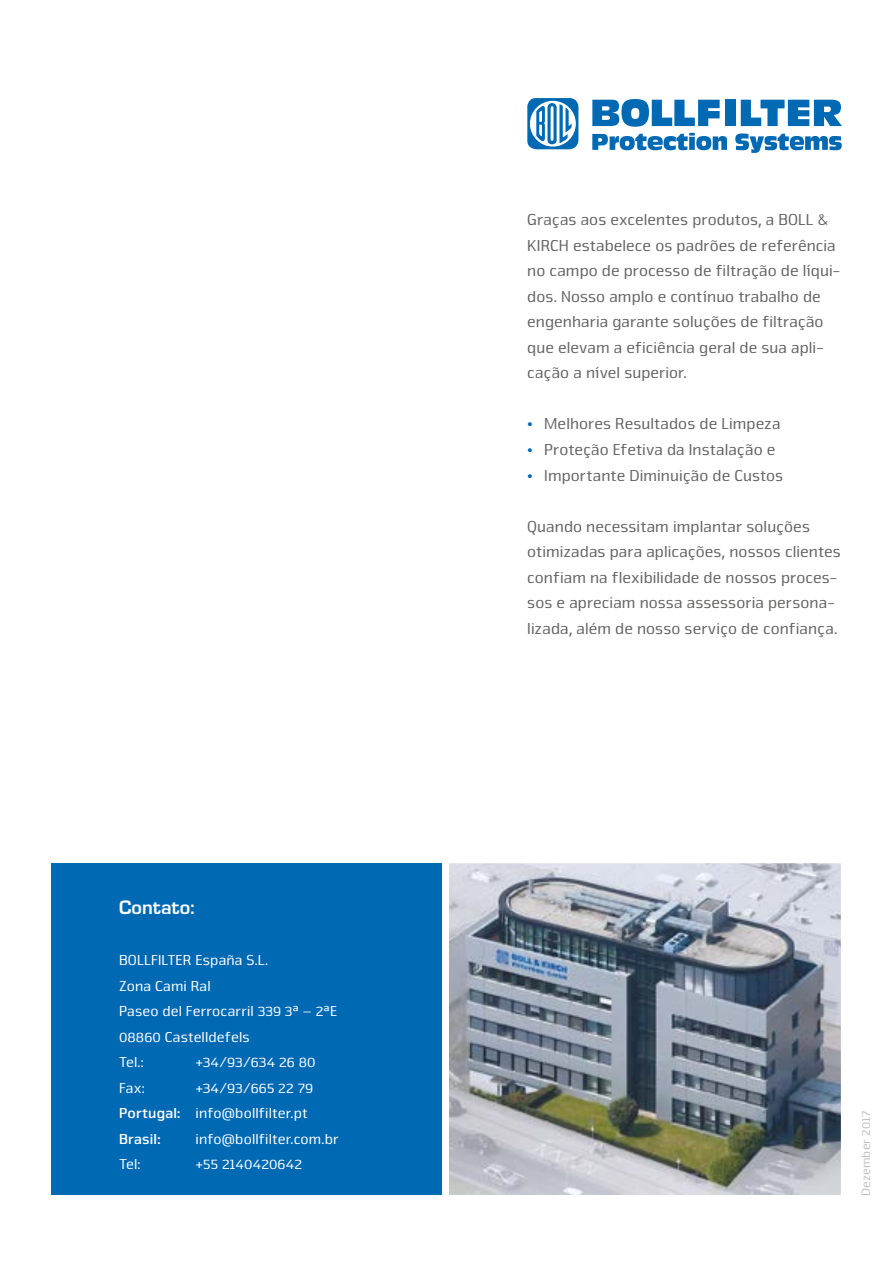
<style>
.page{position:relative;width:893px;height:1263px;background:#fff}
.page>*{position:absolute;margin:0;border:0;box-sizing:border-box;transform-origin:0 0}
.t1{font:600 18px "Eurostile LT Std";letter-spacing:.01em;color:#fff}
.t2{font:16.5px/25.5px "Nuri";letter-spacing:.005em;color:#636362}
.t3{font:15px/25.5px "Nuri";letter-spacing:.01em;color:#fff}
.t4{font:12.75px "Nuri";letter-spacing:.015em;color:#bebfbf}
.s1{font-weight:700}
.s2{color:#0069b4}
</style>
<div class="page">
<img style="left:449px;top:863px;width:392px;height:332px">
<div style="left:51px;top:863px;width:394px;height:332px;background:#0069b4"></div>
<div style="left:442px;top:863px;width:7px;height:332px;background:#fff"></div>
<svg style="left:592px;top:99px;width:128px;height:28px"></svg>
<div style="left:725px;top:100px;width:10px;height:26px;background:#0069b4"></div>
<svg style="left:741px;top:100px;width:101px;height:26px"></svg>
<svg style="left:592px;top:133px;width:135px;height:17px"></svg>
<svg style="left:735px;top:133px;width:107px;height:20px"></svg>
<svg style="left:527px;top:98px;width:52px;height:52px"></svg>
<p class="t1" style="left:119px;top:896px;width:79px">Contato:</p>
<p class="t3" style="left:119px;top:947px;width:220px">BOLLFILTER España S.L.<br>Zona Cami Ral<br>Paseo del Ferrocarril 339 3ª – 2ªE<br>08860 Castelldefels<br>Tel.:</p>
<p class="t3" style="left:196px;top:1049px;width:121px">+34/93/634 26 80</p>
<p class="t3" style="left:119px;top:1075px;width:196px;text-indent:76px">+34/93/665 22 79<br><span class="s1">Portugal:</span> info@bollfilter.pt<br><span class="s1">Brasil:</span></p>
<p class="t3" style="left:119px;top:1075px;width:27px">Fax:</p>
<p class="t3" style="left:196px;top:1126px;width:145px">info@bollfilter.com.br</p>
<p class="t3" style="left:119px;top:1151px;width:23px">Tel:</p>
<p class="t3" style="left:196px;top:1151px;width:108px">+55 2140420642</p>
<p class="t2" style="left:527px;top:207px;width:314px">Graças aos excelentes produtos, a BOLL &amp; KIRCH estabelece os padrões de referência no campo de processo de filtração de líqui&shy;dos. Nosso amplo e contínuo trabalho de engenharia garante soluções de filtração que elevam a eficiência geral de sua apli&shy;cação a nível superior.</p>
<p class="t2" style="left:527px;top:411px;width:255px"><span class="s2">•</span> Melhores Resultados de Limpeza</p>
<p class="t2" style="left:527px;top:437px;width:250px"><span class="s2">•</span> Proteção Efetiva da Instalação e</p>
<p class="t2" style="left:527px;top:462px;width:258px"><span class="s2">•</span> Importante Diminuição de Custos</p>
<p class="t2" style="left:527px;top:513px;width:315px">Quando necessitam implantar soluções otimizadas para aplicações, nossos clientes confiam na flexibilidade de nossos proces&shy;sos e apreciam nossa assessoria persona&shy;lizada, além de nosso serviço de confiança.</p>
<p class="t4" style="left:859px;top:1196px;width:87px;rotate:-90deg">Dezember 2017</p>
</div>
